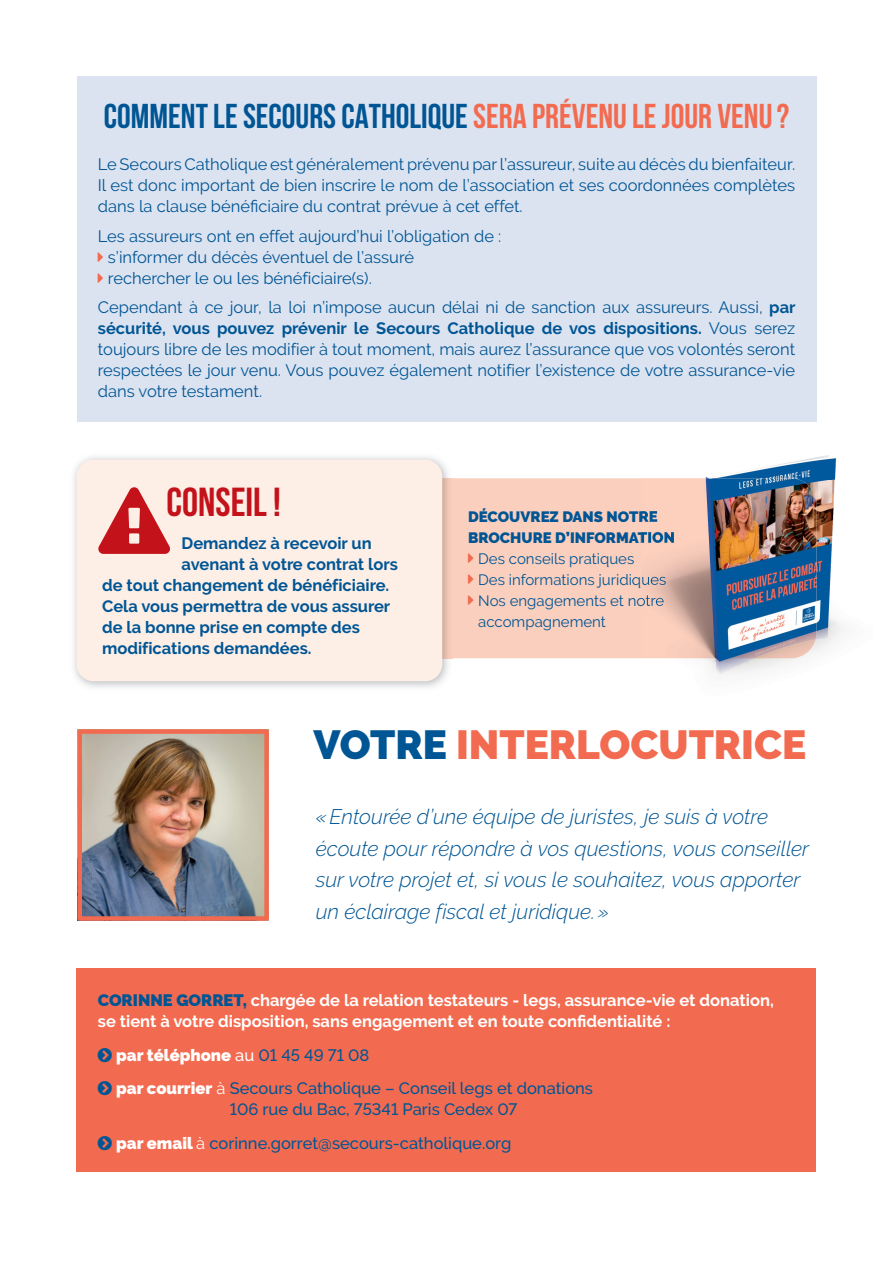
<style>
.page{position:relative;width:893px;height:1263px;background:#fff}
.page>*{position:absolute;margin:0;border:0;box-sizing:border-box;transform-origin:0 0}
.t1{font:900 40.5px "Raleway";color:#f26b50}
.t2{font:700 40.5px "Bebas Neue";color:#c4121a}
.t3{font:700 34.5px "Bebas Neue";color:#005594}
.t4{font:italic 300 21px/31.5px "Raleway";color:#005594}
.t5{font:16.5px/21px "Raleway";color:#005594;text-align:justify}
.t6{font:700 16.5px "Raleway";color:#005594}
.t7{font:500 16.5px/33.8px "Raleway";color:#005594}
.t8{font:700 16.5px/21px "Raleway";color:#fff}
.t9{font:15px/21px "Raleway";color:#005594}
.t10{font:900 15px/21px "Raleway";color:#005594}
.s1{color:#f26b50}
.s2{font-weight:700}
.s3{color:#005594}
.s4{font-weight:900;color:#005594}
.s5{font-weight:900;color:#fff}
.s6{color:#fff}
.s7{font-weight:400;color:#fff}
</style>
<div class="page">
<div style="left:452px;top:478px;width:190px;height:180px;background:#fbcfbd"></div>
<div style="left:77px;top:77px;width:739px;height:345px;background:#dce3f0"></div>
<img style="left:83px;top:734px;width:181px;height:182px">
<div style="left:78px;top:729px;width:191px;height:192px;border:4px solid #f26b50"></div>
<div style="left:77px;top:968px;width:739px;height:203px;background:#f26b50"></div>
<img style="left:442px;top:478px;width:10px;height:180px">
<div style="left:77px;top:460px;width:365px;height:221px;background:#fdeee6;border-radius:17px"></div>
<svg style="left:98px;top:487px;width:72px;height:67px"></svg>
<img style="left:705px;top:455px;width:132px;height:25px">
<img style="left:781px;top:480px;width:63px;height:185px">
<img style="left:642px;top:658px;width:139px;height:17px">
<img style="left:642px;top:478px;width:174px;height:180px">
<img style="left:642px;top:508px;width:16px;height:14px">
<img style="left:642px;top:532px;width:33px;height:11px">
<img style="left:642px;top:574px;width:24px;height:14px">
<img style="left:642px;top:595px;width:22px;height:14px">
<svg style="left:468px;top:553px;width:5px;height:10px"></svg>
<svg style="left:468px;top:574px;width:5px;height:10px"></svg>
<svg style="left:468px;top:595px;width:5px;height:10px"></svg>
<h2 class="t3" style="left:104px;top:97px;width:687px">COMMENT LE SECOURS CATHOLIQUE <span class="s1">SERA PRÉVENU LE JOUR VENU ?</span></h2>
<p class="t5" style="left:98px;top:154px;width:699px">Le Secours Catholique est généralement prévenu par l’assureur, suite au décès du bienfaiteur.<br>Il est donc important de bien inscrire le nom de l’association et ses coordonnées complètes dans la clause bénéficiaire du contrat prévue à cet effet.</p>
<p class="t5" style="left:108px;top:225px;width:395px;text-align:left;text-indent:-10px">Les assureurs ont en effet aujourd’hui l’obligation de : s’informer du décès éventuel de l’assuré<br>rechercher le ou les bénéficiaire(s).</p>
<p class="t5" style="left:98px;top:297px;width:699px">Cependant à ce jour, la loi n’impose aucun délai ni de sanction aux assureurs. Aussi, <span class="s2">par sécurité, vous pouvez prévenir le Secours Catholique de vos dispositions.</span> Vous serez toujours libre de les modifier à tout moment, mais aurez l’assurance que vos volontés seront respectées le jour venu. Vous pouvez également notifier l’existence de votre assurance-vie dans votre testament.</p>
<h1 class="t2" style="left:167px;top:479px;width:116px">CONSEIL !</h1>
<p class="t6" style="left:182px;top:534px;width:192px">Demandez à recevoir un</p>
<p class="t6" style="left:182px;top:555px;width:218px">avenant à votre contrat lors</p>
<p class="t6" style="left:102px;top:576px;width:289px">de tout changement de bénéficiaire.</p>
<p class="t6" style="left:102px;top:597px;width:290px">Cela vous permettra de vous assurer</p>
<p class="t6" style="left:102px;top:618px;width:259px">de la bonne prise en compte des</p>
<p class="t6" style="left:102px;top:639px;width:211px">modifications demandées.</p>
<p class="t10" style="left:468px;top:506px;width:208px">DÉCOUVREZ DANS NOTRE<br>BROCHURE D’INFORMATION</p>
<p class="t9" style="left:478px;top:548px;width:190px">Des conseils pratiques<br>Des informations juridiques<br>Nos engagements et notre accompagnement</p>
<h1 class="t1" style="left:314px;top:721px;width:494px"><span class="s3">VOTRE</span> INTERLOCUTRICE</h1>
<p class="t4" style="left:316px;top:801px;width:495px">« Entourée d’une équipe de juristes, je suis à votre écoute pour répondre à vos questions, vous conseiller sur votre projet et, si vous le souhaitez, vous apporter un éclairage fiscal et juridique. »</p>
<p class="t8" style="left:98px;top:989px;width:678px"><span class="s4">CORINNE GORRET,</span> chargée de la relation testateurs - legs, assurance-vie et donation, se tient à votre disposition, sans engagement et en toute confidentialité :</p>
<p class="t7" style="left:116px;top:1038px;width:478px"><span class="s5">par téléphone</span> <span class="s6">au</span> 01 45 49 71 08<br><span class="s5">par courrier</span> <span class="s7">à</span> Secours Catholique – Conseil legs et donations</p>
<p class="t7" style="left:116px;top:1093px;width:403px;text-indent:114px">106 rue du Bac, 75341 Paris Cedex 07 <span class="s5">par email</span> <span class="s7">à</span> corinne.gorret@secours-catholique.org</p>
</div>
